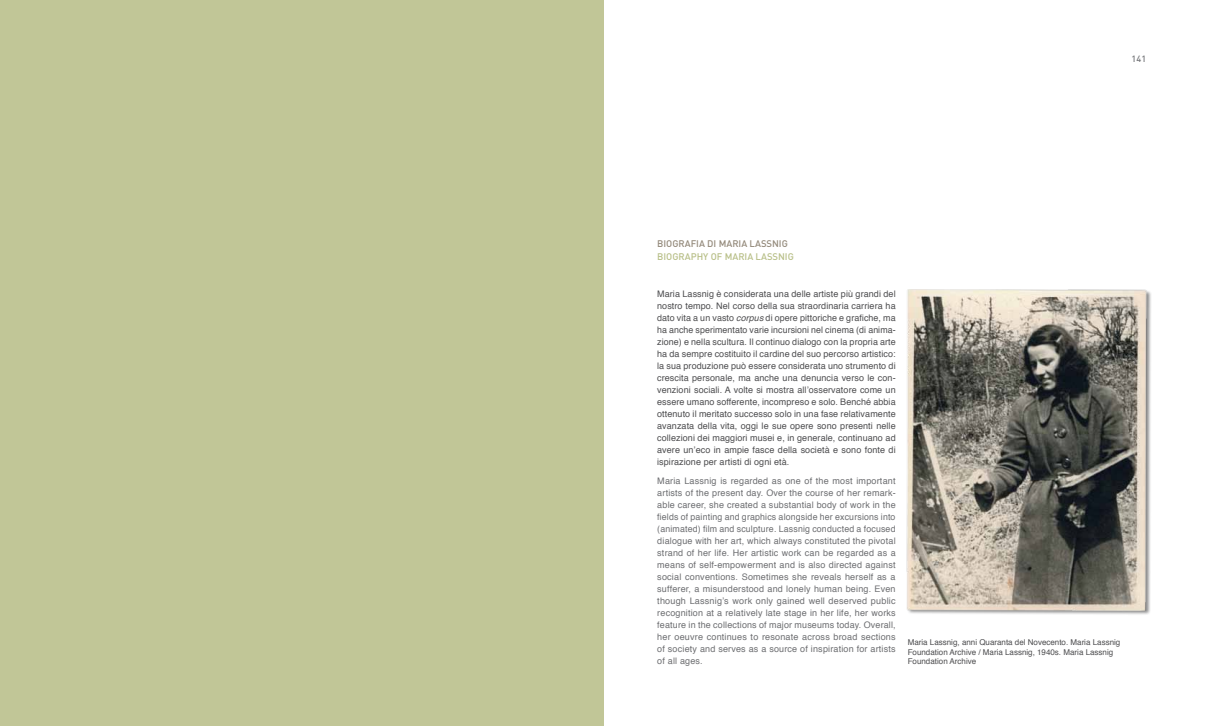
<style>
.page{position:relative;width:1208px;height:726px;background:#fff}
.page>*{position:absolute;margin:0;border:0;box-sizing:border-box;transform-origin:0 0}
.t1{font:500 9.5px "DIN";color:#93897a}
.t2{font:500 9.5px "DIN";color:#b8bf88}
.t3{font:9px/12px "Helvetica";letter-spacing:.02em;color:#6d6e71;text-align:justify}
.t4{font:9px/12px "Helvetica";letter-spacing:.01em;color:#4d4d4f;text-align:justify}
.t5{font:500 9px "DIN";color:#77787b}
.t6{font:8px/9.6px "Helvetica";color:#4d4d4f}
.s1{font-style:italic}
</style>
<div class="page">
<img style="left:906px;top:289px;width:244px;height:323px">
<div style="left:0;top:0;width:604px;height:726px;background:#c1c697"></div>
<p class="t5" style="left:1131px;top:53px;width:16px">141</p>
<p class="t1" style="left:657px;top:237px;width:17px">BIOGRA</p>
<p class="t1" style="left:690px;top:237px;width:72px">FIA DI MARIA LASSN</p>
<p class="t1" style="left:779px;top:237px;width:9px">IG</p>
<p class="t2" style="left:657px;top:250px;width:16px">BIOGRAP</p>
<p class="t2" style="left:696px;top:250px;width:72px">HY OF MAR IA LASSN</p>
<p class="t2" style="left:785px;top:250px;width:9px">IG</p>
<p class="t4" style="left:657px;top:288px;width:240px">Maria Lassnig è considerata una delle artiste più grandi del nostro tempo. Nel corso della sua straordinaria carriera ha dato vita a un vasto <span class="s1">corpus</span> di opere pittoriche e grafiche, ma ha anche sperimentato varie incursioni nel cinema (di anima&shy;zione) e nella scultura. Il continuo dialogo con la propria arte ha da sempre costituito il cardine del suo percorso artistico: la sua produzione può essere considerata uno strumento di crescita personale, ma anche una denuncia verso le con&shy;venzioni sociali. A volte si mostra all’osservatore come un essere umano sofferente, incompreso e solo. Benché abbia ottenuto il meritato successo solo in una fase relativamente avanzata della vita, oggi le sue opere sono presenti nelle collezioni dei maggiori musei e, in generale, continuano ad avere un’eco in ampie fasce della società e sono fonte di ispirazione per artisti di ogni età.</p>
<p class="t3" style="left:657px;top:475px;width:240px">Maria Lassnig is regarded as one of the most important artists of the present day. Over the course of her remark&shy;able career, she created a substantial body of work in the fields of painting and graphics alongside her excursions into (animated) film and sculpture. Lassnig conducted a focused dialogue with her art, which always constituted the pivotal strand of her life. Her artistic work can be regarded as a means of self-empowerment and is also directed against social conventions. Sometimes she reveals herself as a sufferer, a misunderstood and lonely human being. Even though Lassnig’s work only gained well deserved public recognition at a relatively late stage in her life, her works feature in the collections of major museums today. Overall, her oeuvre continues to resonate across broad sections of society and serves as a source of inspiration for artists of all ages.</p>
<p class="t6" style="left:907px;top:637px;width:214px">Maria Lassnig, anni Quaranta del Novecento. Maria Lassnig<br>Foundation Archive / Maria Lassnig, 1940s. Maria Lassnig<br>Foundation Archive</p>
</div>
